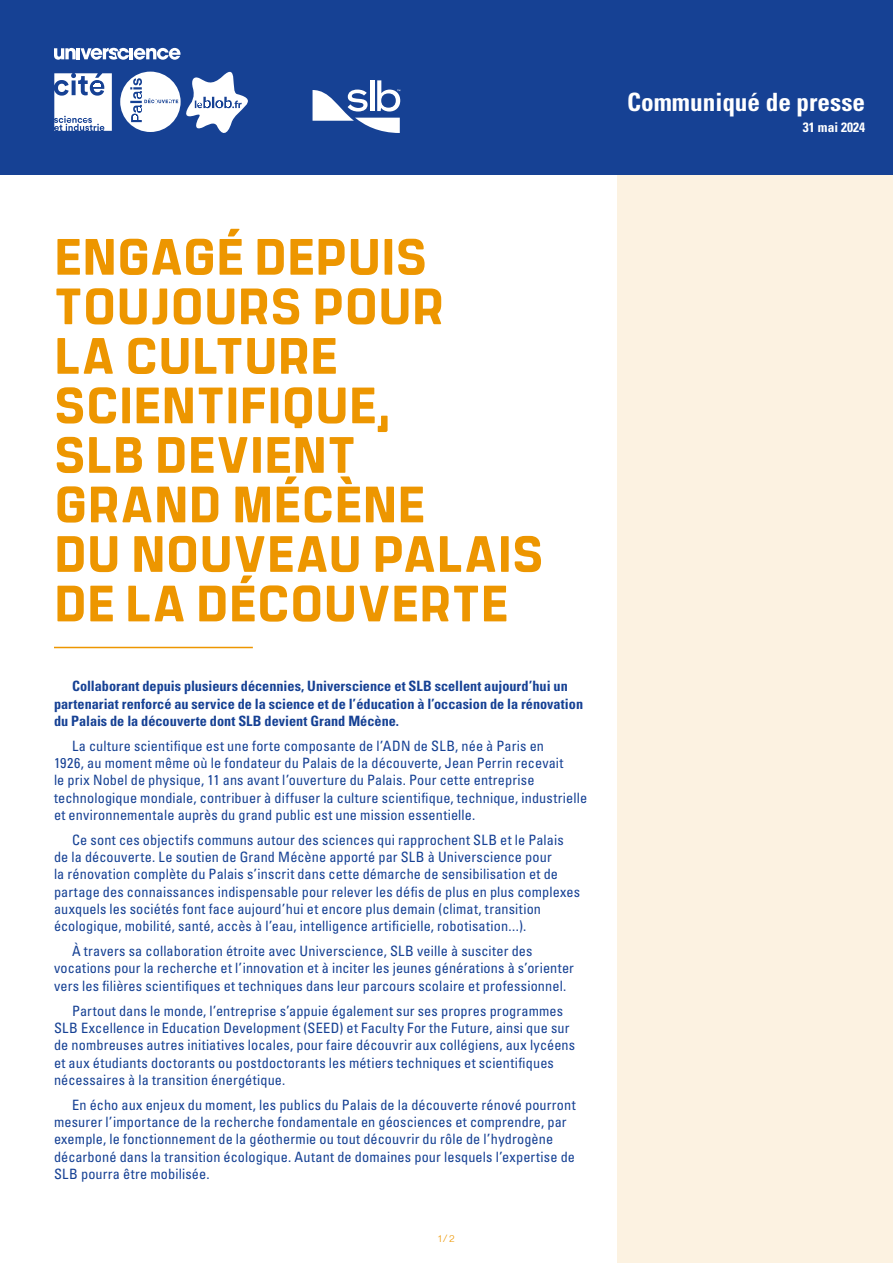
<style>
.page{position:relative;width:893px;height:1263px;background:#fff}
.page>*{position:absolute;margin:0;border:0;box-sizing:border-box;transform-origin:0 0}
.t1{font:800 51px/49.5px "Manifold CF";letter-spacing:.01em;color:#ed9600}
.t2{font:700 condensed 25.2px "Univers LT Std";color:#fff}
.t3{font:condensed 14.25px/17.1px "Univers LT Std";letter-spacing:.01em;color:#164194}
.t4{font:700 condensed 14.25px/17.1px "Univers LT Std";color:#164194}
.t5{font:700 condensed 13.5px "Univers LT Std";color:#fff}
.t6{font:300 10.5px "CSI Circular TT";color:#ed9600}
</style>
<div class="page">
<div style="left:617px;top:0;width:276px;height:1263px;background:#fcf2e1"></div>
<div style="left:0;top:0;width:893px;height:174px;background:#164194"></div>
<hr style="left:54px;top:647px;width:199px;height:1px;background:#ed9600">
<svg style="left:54px;top:48px;width:194px;height:85px"></svg>
<svg style="left:313px;top:80px;width:87px;height:53px"></svg>
<h1 class="t1" style="left:54px;top:230px;width:491px">ENGAGÉ DEPUIS<br>TOUJOURS POUR<br>LA CULTURE<br>SCIENTIFIQUE,<br>SLB DEVIENT<br>GRAND MÉCÈNE<br>DU NOUVEAU PALAIS<br>DE LA DÉCOUVERTE</h1>
<p class="t4" style="left:54px;top:678px;width:531px;text-indent:18px">Collaborant depuis plusieurs décennies, Universcience et SLB scellent aujourd’hui un partenariat renforcé au service de la science et de l’éducation à l’occasion de la rénovation du Palais de la découverte dont SLB devient Grand Mécène.</p>
<p class="t3" style="left:54px;top:737px;width:535px;text-indent:18px">La culture scientifique est une forte composante de l’ADN de SLB, née à Paris en<br>1926, au moment même où le fondateur du Palais de la découverte, Jean Perrin recevait<br>le prix Nobel de physique, 11 ans avant l’ouverture du Palais. Pour cette entreprise technologique mondiale, contribuer à diffuser la culture scientifique, technique, industrielle et environnementale auprès du grand public est une mission essentielle.</p>
<p class="t3" style="left:54px;top:831px;width:528px;text-indent:18px">Ce sont ces objectifs communs autour des sciences qui rapprochent SLB et le Palais de la découverte. Le soutien de Grand Mécène apporté par SLB à Universcience pour<br>la rénovation complète du Palais s’inscrit dans cette démarche de sensibilisation et de partage des connaissances indispensable pour relever les défis de plus en plus complexes auxquels les sociétés font face aujourd’hui et encore plus demain (climat, transition écologique, mobilité, santé, accès à l’eau, intelligence artificielle, robotisation...).</p>
<p class="t3" style="left:54px;top:942px;width:522px;text-indent:18px">À travers sa collaboration étroite avec Universcience, SLB veille à susciter des vocations pour la recherche et l’innovation et à inciter les jeunes générations à s’orienter vers les filières scientifiques et techniques dans leur parcours scolaire et professionnel.</p>
<p class="t3" style="left:54px;top:1002px;width:523px;text-indent:18px">Partout dans le monde, l’entreprise s’appuie également sur ses propres programmes SLB Excellence in Education Development (SEED) et Faculty For the Future, ainsi que sur de nombreuses autres initiatives locales, pour faire découvrir aux collégiens, aux lycéens et aux étudiants doctorants ou postdoctorants les métiers techniques et scientifiques nécessaires à la transition énergétique.</p>
<p class="t3" style="left:54px;top:1096px;width:523px;text-indent:18px">En écho aux enjeux du moment, les publics du Palais de la découverte rénové pourront mesurer l’importance de la recherche fondamentale en géosciences et comprendre, par exemple, le fonctionnement de la géothermie ou tout découvrir du rôle de l’hydrogène décarboné dans la transition écologique. Autant de domaines pour lesquels l’expertise de SLB pourra être mobilisée.</p>
<p class="t6" style="left:438px;top:1231px;width:18px">1/2</p>
<h2 class="t2" style="left:627px;top:86px;width:239px">Communiqué de presse</h2>
<p class="t5" style="left:803px;top:119px;width:64px">31 mai 2024</p>
</div>
